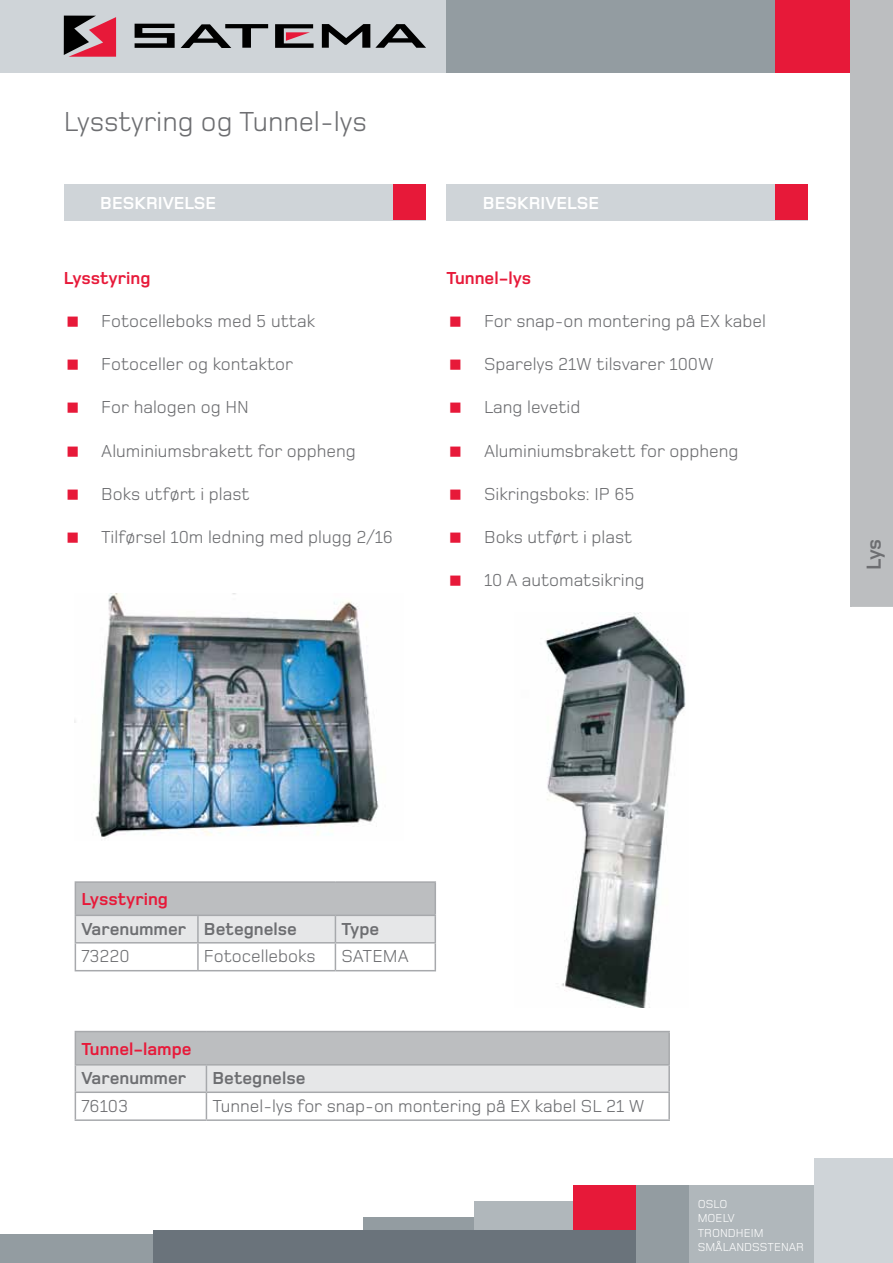
<style>
.page{position:relative;width:893px;height:1263px;background:#fff}
.page>*{position:absolute;margin:0;border:0;box-sizing:border-box;transform-origin:0 0}
.t1{font:28.5px "Foundry Monoline";color:#6d6e71}
.t2{font:700 21px "Foundry Monoline";color:#6d6e71}
.t3{font:18px "Foundry Monoline";color:#6d6e71}
.t4{font:700 18px "Foundry Monoline";color:#6d6e71}
.t5{font:700 18px "Foundry Monoline";color:#e71939}
.t6{font:700 18px "Foundry Monoline";color:#fff}
.t7{font:12px/14.4px "Foundry Monoline";color:#fff}
</style>
<div class="page">
<div style="left:75px;top:1031px;width:594px;height:34px;background:#bcbec0"></div>
<hr style="left:668px;top:1032px;width:2px;height:32px;background:#a7a9ac">
<hr style="left:75px;top:1064px;width:131px;height:1px;background:#a7a9ac">
<hr style="left:206px;top:1064px;width:464px;height:1px;background:#a7a9ac">
<hr style="left:668px;top:1065px;width:2px;height:26px;background:#a7a9ac">
<hr style="left:206px;top:1091px;width:464px;height:2px;background:#a7a9ac">
<hr style="left:668px;top:1093px;width:2px;height:26px;background:#a7a9ac">
<hr style="left:75px;top:1119px;width:131px;height:2px;background:#a7a9ac">
<hr style="left:206px;top:1119px;width:464px;height:2px;background:#a7a9ac">
<hr style="left:75px;top:1031px;width:131px;height:1px;background:#a7a9ac">
<hr style="left:75px;top:1032px;width:1px;height:32px;background:#a7a9ac">
<hr style="left:206px;top:1031px;width:464px;height:1px;background:#a7a9ac">
<svg style="left:75px;top:1065px;width:594px;height:54px"></svg>
<div style="left:75px;top:882px;width:360px;height:33px;background:#bcbec0"></div>
<hr style="left:75px;top:914px;width:123px;height:2px;background:#a7a9ac">
<hr style="left:198px;top:914px;width:137px;height:2px;background:#a7a9ac">
<hr style="left:335px;top:914px;width:101px;height:2px;background:#a7a9ac">
<hr style="left:75px;top:970px;width:123px;height:1px;background:#a7a9ac">
<hr style="left:198px;top:970px;width:137px;height:1px;background:#a7a9ac">
<hr style="left:335px;top:970px;width:101px;height:1px;background:#a7a9ac">
<hr style="left:75px;top:881px;width:123px;height:2px;background:#a7a9ac">
<hr style="left:75px;top:883px;width:1px;height:31px;background:#a7a9ac">
<hr style="left:198px;top:881px;width:137px;height:2px;background:#a7a9ac">
<hr style="left:335px;top:881px;width:101px;height:2px;background:#a7a9ac">
<hr style="left:435px;top:883px;width:1px;height:31px;background:#a7a9ac">
<svg style="left:75px;top:915px;width:361px;height:55px"></svg>
<div style="left:64px;top:184px;width:361px;height:36px;background:#cfd4d8"></div>
<div style="left:393px;top:185px;width:32px;height:35px;background:#e71939"></div>
<div style="left:446px;top:184px;width:362px;height:36px;background:#cfd4d8"></div>
<div style="left:776px;top:185px;width:32px;height:35px;background:#e71939"></div>
<div style="left:775px;top:0;width:75px;height:72px;background:#e71939"></div>
<div style="left:0;top:0;width:446px;height:72px;background:#cfd4d8"></div>
<div style="left:446px;top:0;width:329px;height:72px;background:#939ca1"></div>
<svg style="left:64px;top:16px;width:52px;height:41px"></svg>
<svg style="left:135px;top:24px;width:40px;height:24px"></svg>
<svg style="left:181px;top:24px;width:87px;height:24px"></svg>
<svg style="left:322px;top:24px;width:104px;height:24px"></svg>
<svg style="left:275px;top:24px;width:39px;height:24px"></svg>
<div style="left:363px;top:1217px;width:111px;height:15px;background:#939ca1"></div>
<div style="left:474px;top:1201px;width:99px;height:46px;background:#b0b7bb"></div>
<div style="left:0;top:1235px;width:153px;height:28px;background:#939ca1"></div>
<div style="left:573px;top:1185px;width:64px;height:51px;background:#e71939"></div>
<div style="left:153px;top:1231px;width:485px;height:32px;background:#6a737b"></div>
<div style="left:636px;top:1185px;width:53px;height:78px;background:#939ca1"></div>
<div style="left:689px;top:1185px;width:125px;height:78px;background:#b0b7bb"></div>
<div style="left:814px;top:1158px;width:36px;height:105px;background:#cfd4d8"></div>
<div style="left:833px;top:1158px;width:60px;height:105px;background:#cfd4d8"></div>
<div style="left:850px;top:0;width:43px;height:607px;background:#bcbec0"></div>
<img style="left:75px;top:593px;width:304px;height:246px">
<img style="left:545px;top:612px;width:141px;height:396px">
<h1 class="t1" style="left:64px;top:106px;width:305px">Lysstyring og Tunnel-lys</h1>
<p class="t6" style="left:100px;top:196px;width:118px">BESKRIVELSE</p>
<p class="t6" style="left:483px;top:196px;width:118px">BESKRIVELSE</p>
<p class="t5" style="left:64px;top:271px;width:88px">Lysstyring</p>
<p class="t3" style="left:101px;top:312px;width:215px">Fotocelleboks med 5 uttak</p>
<p class="t3" style="left:101px;top:355px;width:193px">Fotoceller og kontaktor</p>
<p class="t3" style="left:101px;top:398px;width:149px">For halogen og HN</p>
<p class="t3" style="left:101px;top:441px;width:256px">Aluminiumsbrakett for oppheng</p>
<p class="t3" style="left:101px;top:484px;width:150px">Boks utført i plast</p>
<p class="t3" style="left:101px;top:528px;width:293px">Tilførsel 10m ledning med plugg 2/16</p>
<p class="t5" style="left:446px;top:271px;width:86px">Tunnel-lys</p>
<p class="t3" style="left:484px;top:312px;width:283px">For snap-on montering på EX kabel</p>
<p class="t3" style="left:484px;top:355px;width:231px">Sparelys 21W tilsvarer 100W</p>
<p class="t3" style="left:484px;top:398px;width:98px">Lang levetid</p>
<p class="t3" style="left:484px;top:441px;width:256px">Aluminiumsbrakett for oppheng</p>
<p class="t3" style="left:484px;top:484px;width:152px">Sikringsboks: IP 65</p>
<p class="t3" style="left:484px;top:528px;width:150px">Boks utført i plast</p>
<p class="t3" style="left:484px;top:571px;width:162px">10 A automatsikring</p>
<p class="t2" style="left:866px;top:570px;width:33px;rotate:-90deg">Lys</p>
<p class="t5" style="left:81px;top:893px;width:88px">Lysstyring</p>
<p class="t4" style="left:81px;top:922px;width:217px">Varenummer Betegnelse</p>
<p class="t4" style="left:341px;top:922px;width:39px">Type</p>
<p class="t3" style="left:81px;top:947px;width:50px">73220</p>
<p class="t3" style="left:204px;top:947px;width:113px">Fotocelleboks</p>
<p class="t3" style="left:341px;top:947px;width:69px">SATEMA</p>
<p class="t5" style="left:81px;top:1042px;width:112px">Tunnel-lampe</p>
<p class="t4" style="left:81px;top:1072px;width:106px">Varenummer</p>
<p class="t4" style="left:212px;top:1072px;width:95px">Betegnelse</p>
<p class="t3" style="left:81px;top:1096px;width:48px">76103</p>
<p class="t3" style="left:212px;top:1096px;width:434px">Tunnel-lys for snap-on montering på EX kabel SL 21 W</p>
<p class="t7" style="left:698px;top:1197px;width:108px">OSLO<br>MOELV<br>TRONDHEIM<br>SMÅLANDSSTENAR</p>
</div>
